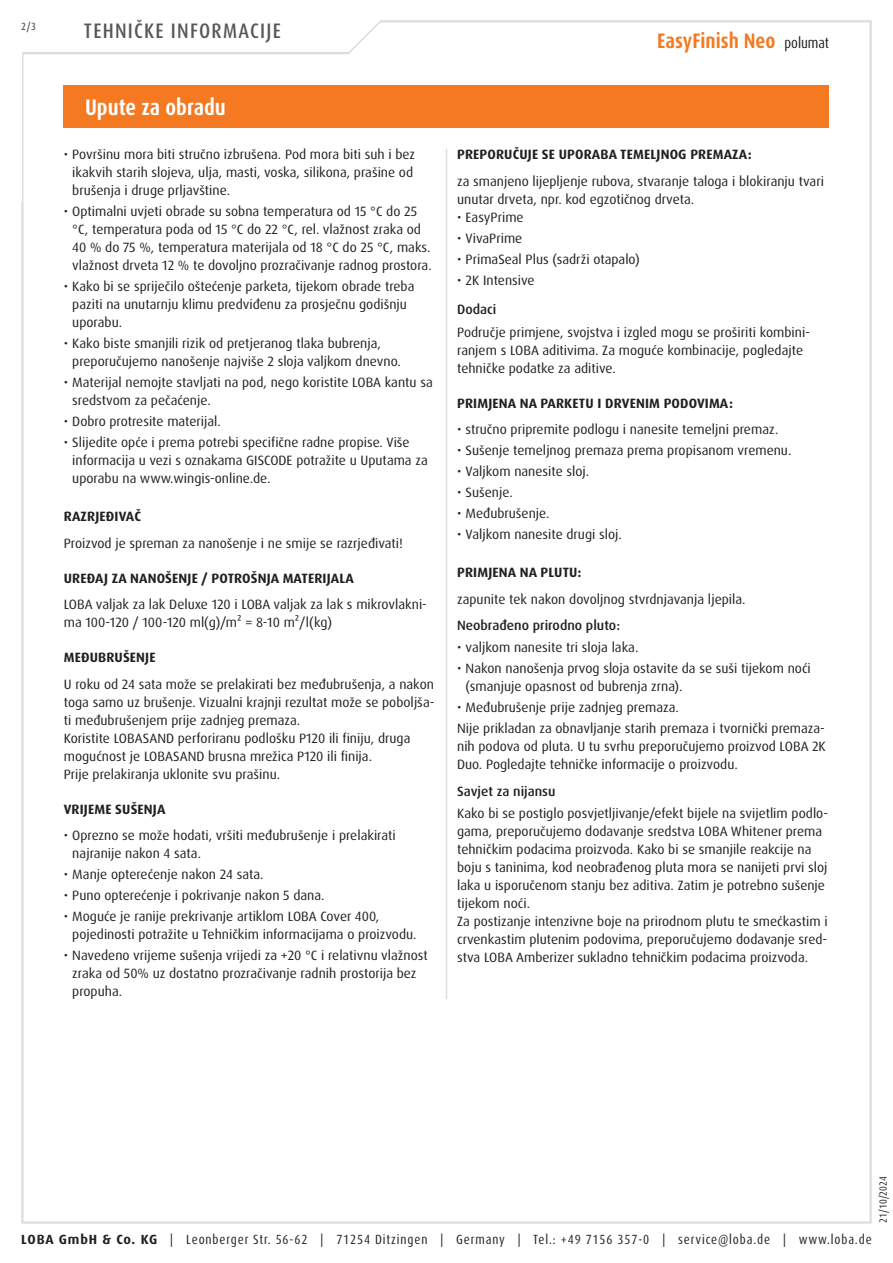
<style>
.page{position:relative;width:893px;height:1263px;background:#fff}
.page>*{position:absolute;margin:0;border:0;box-sizing:border-box;transform-origin:0 0}
.Abschnitt{font:700 condensed 22.5px "Dax Pro";color:#fff}
.t1{font:700 condensed 21px "Dax Pro";color:#f47921}
.t2{font:500 condensed 21px "Dax Pro";letter-spacing:.06em;color:#57585a}
.Text{font:13.5px/18px "Dax Pro";color:#231f20}
.t3{font:700 13.5px "Dax Pro";letter-spacing:.01em;color:#231f20}
.t4{font:500 13.5px "Dax Pro";color:#231f20}
.t5{font:condensed 13.35px "Dax Pro";letter-spacing:.065em;color:#231f20}
.t6{font:condensed 10.5px "Dax Pro";color:#231f20}
.t7{font:500 condensed 10.5px "Dax Pro";color:#57585a}
.s1{font-weight:400;font-size:15px;color:#231f20}
.s2{font-weight:700;font-stretch:normal}
</style>
<div class="page">
<svg style="left:22px;top:20px;width:410px;height:35px"></svg>
<div style="left:64px;top:85px;width:765px;height:43px;background:#f47921"></div>
<hr style="left:446px;top:149px;width:1px;height:850px;background:#dcdddf">
<p class="t7" style="left:21px;top:19px;width:16px">2/3</p>
<h2 class="t2" style="left:84px;top:17px;width:198px">TEHNIČKE INFORMACIJE</h2>
<p class="Abschnitt" style="left:85px;top:93px;width:142px">Upute za obradu</p>
<p class="Text" style="left:72px;top:146px;width:344px;text-indent:-9px">• Površinu mora biti stručno izbrušena. Pod mora biti suh i bez ikakvih starih slojeva, ulja, masti, voska, silikona, prašine od brušenja i druge prljavštine.</p>
<p class="Text" style="left:72px;top:203px;width:361px;text-indent:-9px">• Optimalni uvjeti obrade su sobna temperatura od 15 °C do 25 °C, temperatura poda od 15 °C do 22 °C, rel. vlažnost zraka od 40 % do 75 %, temperatura materijala od 18 °C do 25 °C, maks. vlažnost drveta 12 % te dovoljno prozračivanje radnog prostora.</p>
<p class="Text" style="left:72px;top:278px;width:344px;text-indent:-9px">• Kako bi se spriječilo oštećenje parketa, tijekom obrade treba paziti na unutarnju klimu predviđenu za prosječnu godišnju uporabu.</p>
<p class="Text" style="left:72px;top:335px;width:330px;text-indent:-9px">• Kako biste smanjili rizik od pretjeranog tlaka bubrenja, preporučujemo nanošenje najviše 2 sloja valjkom dnevno.</p>
<p class="Text" style="left:72px;top:374px;width:362px;text-indent:-9px">• Materijal nemojte stavljati na pod, nego koristite LOBA kantu sa sredstvom za pečaćenje.</p>
<p class="Text" style="left:64px;top:413px;width:159px">• Dobro protresite materijal.</p>
<p class="Text" style="left:72px;top:434px;width:357px;text-indent:-9px">• Slijedite opće i prema potrebi specifične radne propise. Više informacija u vezi s oznakama GISCODE potražite u Uputama za uporabu na www.wingis-online.de.</p>
<p class="t3" style="left:64px;top:508px;width:79px">RAZRJEĐIVAČ</p>
<p class="Text" style="left:64px;top:534px;width:341px">Proizvod je spreman za nanošenje i ne smije se razrjeđivati!</p>
<p class="t3" style="left:64px;top:569px;width:292px">UREĐAJ ZA NANOŠENJE / POTROŠNJA MATERIJALA</p>
<p class="Text" style="left:64px;top:596px;width:365px">LOBA valjak za lak Deluxe 120 i LOBA valjak za lak s mikrovlakni&shy;ma 100-120 / 100-120 ml(g)/m² = 8-10 m²/l(kg)</p>
<p class="t3" style="left:64px;top:649px;width:93px">MEĐUBRUŠENJE</p>
<p class="Text" style="left:64px;top:675px;width:372px;text-align:justify">U roku od 24 sata može se prelakirati bez međubrušenja, a nakon toga samo uz brušenje. Vizualni krajnji rezultat može se poboljša&shy;ti međubrušenjem prije zadnjeg premaza.</p>
<p class="Text" style="left:64px;top:729px;width:348px">Koristite LOBASAND perforiranu podlošku P120 ili finiju, druga mogućnost je LOBASAND brusna mrežica P120 ili finija.</p>
<p class="Text" style="left:64px;top:765px;width:218px">Prije prelakiranja uklonite svu prašinu.</p>
<p class="t3" style="left:64px;top:800px;width:103px">VRIJEME SUŠENJA</p>
<p class="Text" style="left:72px;top:827px;width:325px;text-indent:-9px">• Oprezno se može hodati, vršiti međubrušenje i prelakirati najranije nakon 4 sata.</p>
<p class="Text" style="left:64px;top:866px;width:201px">• Manje opterećenje nakon 24 sata.</p>
<p class="Text" style="left:64px;top:887px;width:262px">• Puno opterećenje i pokrivanje nakon 5 dana.</p>
<p class="Text" style="left:72px;top:908px;width:346px;text-indent:-9px">• Moguće je ranije prekrivanje artiklom LOBA Cover 400, pojedinosti potražite u Tehničkim informacijama o proizvodu.</p>
<p class="Text" style="left:72px;top:947px;width:357px;text-indent:-9px">• Navedeno vrijeme sušenja vrijedi za +20 °C i relativnu vlažnost zraka od 50% uz dostatno prozračivanje radnih prostorija bez propuha.</p>
<h2 class="t1" style="left:657px;top:28px;width:174px">EasyFinish Neo <span class="s1">polumat</span></h2>
<p class="t3" style="left:457px;top:146px;width:296px">PREPORUČUJE SE UPORABA TEMELJNOG PREMAZA:</p>
<p class="Text" style="left:457px;top:172px;width:368px">za smanjeno lijepljenje rubova, stvaranje taloga i blokiranju tvari unutar drveta, npr. kod egzotičnog drveta.</p>
<p class="Text" style="left:457px;top:208px;width:68px">• EasyPrime</p>
<p class="Text" style="left:457px;top:229px;width:67px">• VivaPrime</p>
<p class="Text" style="left:457px;top:250px;width:184px">• PrimaSeal Plus (sadrži otapalo)</p>
<p class="Text" style="left:457px;top:271px;width:79px">• 2K Intensive</p>
<p class="t4" style="left:457px;top:301px;width:41px">Dodaci</p>
<p class="Text" style="left:457px;top:323px;width:354px">Područje primjene, svojstva i izgled mogu se proširiti kombini&shy;ranjem s LOBA aditivima. Za moguće kombinacije, pogledajte tehničke podatke za aditive.</p>
<p class="t3" style="left:457px;top:394px;width:277px">PRIMJENA NA PARKETU I DRVENIM PODOVIMA:</p>
<p class="Text" style="left:457px;top:420px;width:323px">• stručno pripremite podlogu i nanesite temeljni premaz.</p>
<p class="Text" style="left:457px;top:441px;width:336px">• Sušenje temeljnog premaza prema propisanom vremenu.</p>
<p class="Text" style="left:457px;top:462px;width:134px">• Valjkom nanesite sloj.</p>
<p class="Text" style="left:457px;top:483px;width:57px">• Sušenje.</p>
<p class="Text" style="left:457px;top:504px;width:94px">• Međubrušenje.</p>
<p class="Text" style="left:457px;top:525px;width:166px">• Valjkom nanesite drugi sloj.</p>
<p class="t3" style="left:457px;top:564px;width:126px">PRIMJENA NA PLUTU:</p>
<p class="Text" style="left:457px;top:590px;width:290px">zapunite tek nakon dovoljnog stvrdnjavanja ljepila.</p>
<p class="t4" style="left:457px;top:617px;width:164px">Neobrađeno prirodno pluto:</p>
<p class="Text" style="left:457px;top:639px;width:183px">• valjkom nanesite tri sloja laka.</p>
<p class="Text" style="left:466px;top:660px;width:347px;text-indent:-9px">• Nakon nanošenja prvog sloja ostavite da se suši tijekom noći (smanjuje opasnost od bubrenja zrna).</p>
<p class="Text" style="left:457px;top:699px;width:223px">• Međubrušenje prije zadnjeg premaza.</p>
<p class="Text" style="left:457px;top:720px;width:370px;text-align:justify">Nije prikladan za obnavljanje starih premaza i tvornički premaza&shy;nih podova od pluta. U tu svrhu preporučujemo proizvod LOBA 2K Duo. Pogledajte tehničke informacije o proizvodu.</p>
<p class="t4" style="left:457px;top:782px;width:100px">Savjet za nijansu</p>
<p class="Text" style="left:457px;top:804px;width:373px">Kako bi se postiglo posvjetljivanje/efekt bijele na svijetlim podlo&shy;gama, preporučujemo dodavanje sredstva LOBA Whitener prema tehničkim podacima proizvoda. Kako bi se smanjile reakcije na boju s taninima, kod neobrađenog pluta mora se nanijeti prvi sloj laka u isporučenom stanju bez aditiva. Zatim je potrebno sušenje tijekom noći.</p>
<p class="Text" style="left:457px;top:912px;width:372px;text-align:justify">Za postizanje intenzivne boje na prirodnom plutu te smećkastim i crvenkastim plutenim podovima, preporučujemo dodavanje sred&shy;stva LOBA Amberizer sukladno tehničkim podacima proizvoda.</p>
<p class="t6" style="left:876px;top:1222px;width:48px;rotate:-90deg">21/10/2024</p>
<p class="t5" style="left:21px;top:1230px;width:852px"><span class="s2">LOBA GmbH &amp; Co. KG</span> | Leonberger Str. 56-62 | 71254 Ditzingen | Germany | Tel.: +49 7156 357-0 | service@loba.de | www.loba.de</p>
</div>
